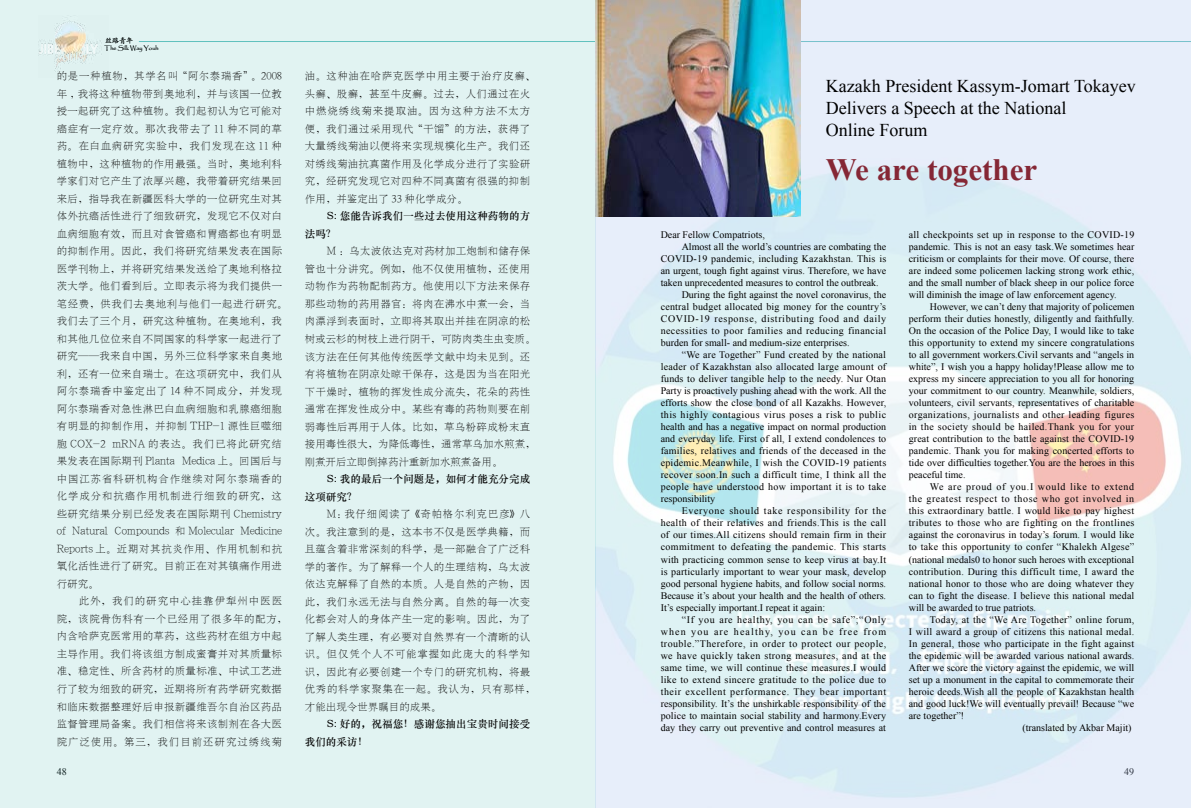
<style>
.page{position:relative;width:1191px;height:808px;background:#fff}
.page>*{position:absolute;margin:0;border:0;box-sizing:border-box;transform-origin:0 0}
.t1{font:700 31px "Times New Roman";color:#852735}
.t2{font:18px/21.6px "Times New Roman";color:#000}
.t3{font:10.5px/17.5px "H Ya 7 gj";letter-spacing:.025em;color:#000}
.t4{font:10.5px/17.5px "ST Zhongsong";letter-spacing:.01em;color:#000}
.t5{font:10px/12px "Times New Roman";letter-spacing:.015em;color:#000;text-align:justify}
.t6{font:10px "Times New Roman";letter-spacing:.035em;color:#000}
.t7{font:10px "Times New Roman";letter-spacing:.04em;color:#000}
.t8{font:10px "Times New Roman";letter-spacing:.06em;color:#000}
.t9{font:10px "Times New Roman";letter-spacing:-.005em;color:#000}
.t10{font:10px "Times New Roman";letter-spacing:.045em;color:#000}
.t11{font:10px "Times New Roman";letter-spacing:.055em;color:#000}
.t12{font:10px "Times New Roman";letter-spacing:.065em;color:#000}
.t13{font:10px "Times New Roman";letter-spacing:.11em;color:#000}
.t14{font:7px "FZKTK GBK1 0";color:#000}
.t15{font:6px "Papyrus";color:#000}
</style>
<div class="page">
<div style="left:0;top:0;width:595px;height:808px;background:#e1f3f2"></div>
<img style="left:595px;top:0;width:596px;height:808px">
<img style="left:595px;top:0;width:206px;height:217px">
<p class="t14" style="left:105px;top:37px;width:29px">丝路青年</p>
<p class="t15" style="left:105px;top:44px;width:55px">The Silk Way Youh</p>
<p class="t3" style="left:57px;top:67px;width:232px">的是一种植物，其学名叫“阿尔泰瑞香”。2008年 , 我将这种植物带到奥地利，并与该国一位教授一起研究了这种植物。我们起初认为它可能对癌症有一定疗效。那次我带去了 11 种不同的草药。在白血病研究实验中，我们发现在这 11 种植物中，这种植物的作用最强。当时，奥地利科学家们对它产生了浓厚兴趣，我带着研究结果回来后，指导我在新疆医科大学的一位研究生对其体外抗癌活性进行了细致研究，发现它不仅对白血病细胞有效，而且对食管癌和胃癌都也有明显的抑制作用。因此，我们将研究结果发表在国际医学刊物上，并将研究结果发送给了奥地利格拉茨大学。他们看到后。立即表示将为我们提供一笔经费，供我们去奥地利与他们一起进行研究。我们去了三个月，研究这种植物。在奥地利，我和其他几位位来自不同国家的科学家一起进行了研究——我来自中国，另外三位科学家来自奥地利，还有一位来自瑞士。在这项研究中，我们从阿尔泰瑞香中鉴定出了 14 种不同成分，并发现阿尔泰瑞香对急性淋巴白血病细胞和乳腺癌细胞有明显的抑制作用，并抑制 THP-1 源性巨噬细胞 COX-2 mRNA 的表达。我们已将此研究结果发表在国际期刊 Planta Medica 上。回国后与中国江苏省科研机构合作继续对阿尔泰瑞香的化学成分和抗癌作用机制进行细致的研究，这些研究结果分别已经发表在国际期刊 Chemistry of Natural Compounds 和 Molecular Medicine<br>Reports 上。近期对其抗炎作用、作用机制和抗氧化活性进行了研究。目前正在对其镇痛作用进行研究。</p>
<p class="t3" style="left:57px;top:592px;width:232px;text-indent:22px">此外，我们的研究中心挂靠伊犁州中医医院，该院骨伤科有一个已经用了很多年的配方，内含哈萨克医常用的草药，这些药材在组方中起主导作用。我们将该组方制成蜜膏并对其质量标准、稳定性、所含药材的质量标准、中试工艺进行了较为细致的研究，近期将所有药学研究数据和临床数据整理好后申报新疆维吾尔自治区药品监督管理局备案。我们相信将来该制剂在各大医院广泛使用。第三，我们目前还研究过绣线菊</p>
<p class="t3" style="left:305px;top:67px;width:232px">油。这种油在哈萨克医学中用主要于治疗皮癣、头癣、股癣，甚至牛皮癣。过去，人们通过在火中燃烧绣线菊来提取油。因为这种方法不太方便，我们通过采用现代“干馏”的方法，获得了大量绣线菊油以便将来实现规模化生产。我们还对绣线菊油抗真菌作用及化学成分进行了实验研究，经研究发现它对四种不同真菌有很强的抑制作用，并鉴定出了 33 种化学成分。</p>
<p class="t4" style="left:305px;top:207px;width:227px;text-indent:22px">S: 您能告诉我们一些过去使用这种药物的方法吗？</p>
<p class="t3" style="left:305px;top:243px;width:232px;text-indent:22px">M ：乌太波依达克对药材加工炮制和储存保管也十分讲究。例如，他不仅使用植物，还使用动物作为药物配制药方。他使用以下方法来保存那些动物的药用器官：将肉在沸水中煮一会，当肉漂浮到表面时，立即将其取出并挂在阴凉的松树或云杉的树枝上进行阴干，可防肉类生虫变质。该方法在任何其他传统医学文献中均未见到。还有将植物在阴凉处晾干保存，这是因为当在阳光下干燥时，植物的挥发性成分流失，花朵的药性通常在挥发性成分中。某些有毒的药物则要在削弱毒性后再用于人体。比如，草乌粉碎成粉末直接用毒性很大，为降低毒性，通常草乌加水煎煮，刚煮开后立即倒掉药汁重新加水煎煮备用。</p>
<p class="t4" style="left:305px;top:470px;width:227px;text-indent:22px">S: 我的最后一个问题是，如何才能充分完成这项研究？</p>
<p class="t3" style="left:305px;top:505px;width:232px;text-indent:22px">M: 我仔细阅读了《奇帕格尔利克巴彦》八次。我注意到的是，这本书不仅是医学典籍，而且蕴含着非常深刻的科学，是一部融合了广泛科学的著作。为了解释一个人的生理结构，乌太波依达克解释了自然的本质。人是自然的产物，因此，我们永远无法与自然分离。自然的每一次变化都会对人的身体产生一定的影响。因此，为了了解人类生理，有必要对自然界有一个清晰的认识。但仅凭个人不可能掌握如此庞大的科学知识，因此有必要创建一个专门的研究机构，将最优秀的科学家聚集在一起。我认为，只有那样，才能出现令世界瞩目的成果。</p>
<p class="t4" style="left:305px;top:715px;width:227px;text-indent:22px">S: 好的，祝福您！感谢您抽出宝贵时间接受我们的采访！</p>
<h2 class="t2" style="left:826px;top:75px;width:311px">Kazakh President Kassym-Jomart Tokayev<br>Delivers a Speech at the National<br>Online Forum</h2>
<h1 class="t1" style="left:826px;top:148px;width:213px">We are together</h1>
<p class="t5" style="left:660px;top:229px;width:106px">Dear Fellow Compatriots,</p>
<p class="t5" style="left:681px;top:241px;width:206px">Almost all the world’s countries are combating the</p>
<p class="t5" style="left:660px;top:253px;width:227px">COVID-19 pandemic, including Kazakhstan. This is</p>
<p class="t5" style="left:660px;top:265px;width:227px">an urgent, tough fight against virus. Therefore, we have</p>
<p class="t5" style="left:660px;top:277px;width:219px">taken unprecedented measures to control the outbreak.</p>
<p class="t5" style="left:681px;top:289px;width:206px">During the fight against the novel coronavirus, the</p>
<p class="t5" style="left:660px;top:301px;width:227px">central budget allocated big money for the country’s</p>
<p class="t8" style="left:660px;top:312px;width:227px">COVID-19 response, distributing food and daily</p>
<p class="t7" style="left:660px;top:324px;width:227px">necessities to poor families and reducing financial</p>
<p class="t5" style="left:660px;top:337px;width:190px">burden for small- and medium-size enterprises.</p>
<p class="t5" style="left:681px;top:349px;width:206px">“We are Together” Fund created by the national</p>
<p class="t5" style="left:660px;top:361px;width:227px">leader of Kazakhstan also allocated large amount of</p>
<p class="t5" style="left:660px;top:373px;width:227px">funds to deliver tangible help to the needy. Nur Otan</p>
<p class="t9" style="left:660px;top:384px;width:227px">Party is proactively pushing ahead with the work. All the</p>
<p class="t5" style="left:660px;top:397px;width:227px">efforts show the close bond of all Kazakhs. However,</p>
<p class="t7" style="left:660px;top:408px;width:227px">this highly contagious virus poses a risk to public</p>
<p class="t5" style="left:660px;top:421px;width:227px">health and has a negative impact on normal production</p>
<p class="t5" style="left:660px;top:433px;width:227px">and everyday life. First of all, I extend condolences to</p>
<p class="t5" style="left:660px;top:445px;width:227px">families, relatives and friends of the deceased in the</p>
<p class="t5" style="left:660px;top:457px;width:227px">epidemic.Meanwhile, I wish the COVID-19 patients</p>
<p class="t5" style="left:660px;top:469px;width:227px">recover soon.In such a difficult time, I think all the</p>
<p class="t6" style="left:660px;top:480px;width:227px">people have understood how important it is to take</p>
<p class="t5" style="left:660px;top:493px;width:56px">responsibility</p>
<p class="t12" style="left:681px;top:504px;width:206px">Everyone should take responsibility for the</p>
<p class="t6" style="left:660px;top:516px;width:227px">health of their relatives and friends.This is the call</p>
<p class="t5" style="left:660px;top:529px;width:227px">of our times.All citizens should remain firm in their</p>
<p class="t6" style="left:660px;top:540px;width:227px">commitment to defeating the pandemic. This starts</p>
<p class="t5" style="left:660px;top:553px;width:227px">with practicing common sense to keep virus at bay.It</p>
<p class="t5" style="left:660px;top:565px;width:227px">is particularly important to wear your mask, develop</p>
<p class="t5" style="left:660px;top:577px;width:227px">good personal hygiene habits, and follow social norms.</p>
<p class="t5" style="left:660px;top:589px;width:227px">Because it’s about your health and the health of others.</p>
<p class="t5" style="left:660px;top:601px;width:166px">It’s especially important.I repeat it again:</p>
<p class="t8" style="left:681px;top:612px;width:206px">“If you are healthy, you can be safe”;“Only</p>
<p class="t13" style="left:660px;top:624px;width:227px">when you are healthy, you can be free from</p>
<p class="t10" style="left:660px;top:636px;width:227px">trouble.”Therefore, in order to protect our people,</p>
<p class="t6" style="left:660px;top:648px;width:227px">we have quickly taken strong measures, and at the</p>
<p class="t5" style="left:660px;top:661px;width:227px">same time, we will continue these measures.I would</p>
<p class="t5" style="left:660px;top:673px;width:227px">like to extend sincere gratitude to the police due to</p>
<p class="t11" style="left:660px;top:684px;width:227px">their excellent performance. They bear important</p>
<p class="t5" style="left:660px;top:697px;width:227px">responsibility. It’s the unshirkable responsibility of the</p>
<p class="t5" style="left:660px;top:709px;width:227px">police to maintain social stability and harmony.Every</p>
<p class="t5" style="left:660px;top:721px;width:227px">day they carry out preventive and control measures at</p>
<p class="t5" style="left:909px;top:229px;width:227px">all checkpoints set up in response to the COVID-19 pandemic. This is not an easy task.We sometimes hear criticism or complaints for their move. Of course, there are indeed some policemen lacking strong work ethic, and the small number of black sheep in our police force will diminish the image of law enforcement agency.</p>
<p class="t5" style="left:909px;top:301px;width:227px;text-indent:21px">However, we can’t deny that majority of policemen perform their duties honestly, diligently and faithfully.<br>On the occasion of the Police Day, I would like to take this opportunity to extend my sincere congratulations to all government workers.Civil servants and “angels in white”, I wish you a happy holiday!Please allow me to express my sincere appreciation to you all for honoring your commitment to our country. Meanwhile, soldiers, volunteers, civil servants, representatives of charitable organizations, journalists and other leading figures in the society should be hailed.Thank you for your great contribution to the battle against the COVID-19 pandemic. Thank you for making concerted efforts to tide over difficulties together.You are the heroes in this peaceful time.</p>
<p class="t5" style="left:909px;top:481px;width:227px;text-indent:21px">We are proud of you.I would like to extend the greatest respect to those who got involved in this extraordinary battle. I would like to pay highest tributes to those who are fighting on the frontlines against the coronavirus in today’s forum. I would like to take this opportunity to confer “Khalekh Algese” (national medals0 to honor such heroes with exceptional contribution. During this difficult time, I award the national honor to those who are doing whatever they can to fight the disease. I believe this national medal will be awarded to true patriots.</p>
<p class="t5" style="left:930px;top:613px;width:206px">Today, at the “We Are Together” online forum,</p>
<p class="t5" style="left:909px;top:625px;width:227px">I will award a group of citizens this national medal.</p>
<p class="t5" style="left:909px;top:637px;width:227px">In general, those who participate in the fight against</p>
<p class="t5" style="left:909px;top:649px;width:227px">the epidemic will be awarded various national awards.</p>
<p class="t5" style="left:909px;top:661px;width:227px">After we score the victory against the epidemic, we will</p>
<p class="t5" style="left:909px;top:673px;width:227px">set up a monument in the capital to commemorate their</p>
<p class="t5" style="left:909px;top:685px;width:227px">heroic deeds.Wish all the people of Kazakhstan health</p>
<p class="t5" style="left:909px;top:697px;width:227px">and good luck!We will eventually prevail! Because “we</p>
<p class="t5" style="left:909px;top:709px;width:57px">are together”!</p>
<p class="t5" style="left:1022px;top:721px;width:111px">(translated by Akbar Majit)</p>
<p class="t5" style="left:57px;top:766px;width:11px">48</p>
<p class="t5" style="left:1124px;top:766px;width:11px">49</p>
</div>
